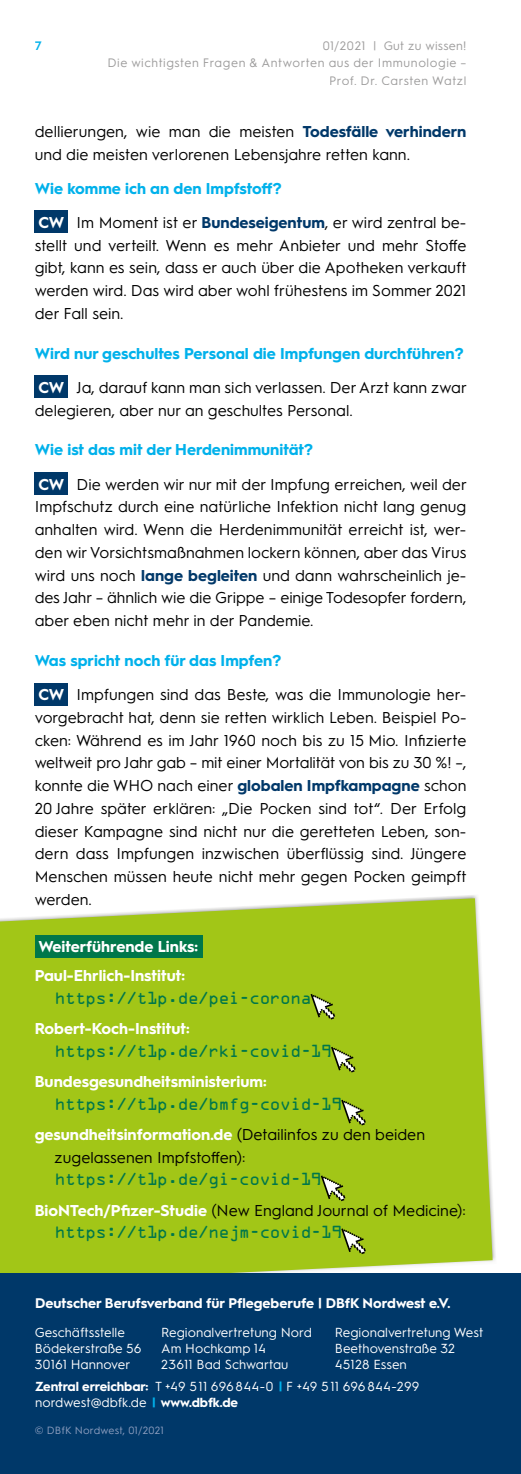
<style>
.page{position:relative;width:521px;height:1474px;background:#fff}
.page>*{position:absolute;margin:0;border:0;box-sizing:border-box;transform-origin:0 0}
.t1{font:15.75px/22.8px "Hurme Geometric Sans 1";color:#000}
.t2{font:15.75px "OCRA Std";letter-spacing:-.07em;color:#00774a}
.t3{font:700 15.75px/34.1px "Hurme Geometric Sans 1";color:#00b1eb}
.t4{font:700 15.75px/28.5px "Hurme Geometric Sans 1";color:#fff}
.t5{font:700 14px "Hurme Geometric Sans 1";color:#fff}
.t6{font:13.12px/15.8px "Hurme Geometric Sans 1";color:#fff}
.t7{font:12.25px/17.5px "Hurme Geometric Sans 1";letter-spacing:.045em;color:#9d9c9c;text-align:right}
.t8{font:600 12.25px "Hurme Geometric Sans 1";color:#00b1eb}
.t9{font:10.5px "Hurme Geometric Sans 1";letter-spacing:.02em;color:#8e9ebf}
.s1{font-weight:700;color:#003869}
.s2{font-weight:700;color:#00b1eb}
.s3{font-weight:700;color:#fff}
.s4{color:#fff}
.s5{font-weight:400;color:#000}
.s6{font-weight:700}
</style>
<div class="page">
<div style="left:0;top:898px;width:492px;height:375px;background:#a2c617"></div>
<div style="left:35px;top:210px;width:33px;height:23px;background:#003869"></div>
<div style="left:35px;top:375px;width:33px;height:23px;background:#003869"></div>
<div style="left:35px;top:472px;width:33px;height:23px;background:#003869"></div>
<div style="left:35px;top:682px;width:33px;height:23px;background:#003869"></div>
<div style="left:35px;top:935px;width:167px;height:22px;background:#00774a"></div>
<svg style="left:310px;top:993px;width:25px;height:26px"></svg>
<svg style="left:331px;top:1046px;width:25px;height:26px"></svg>
<svg style="left:341px;top:1099px;width:25px;height:26px"></svg>
<svg style="left:321px;top:1175px;width:24px;height:26px"></svg>
<svg style="left:341px;top:1228px;width:25px;height:26px"></svg>
<div style="left:0;top:1273px;width:521px;height:200px;background:#003869"></div>
<p class="t8" style="left:35px;top:37px;width:8px">7</p>
<p class="t7" style="left:107px;top:36px;width:360px">01/2021 | Gut zu wissen!<br>Die wichtigsten Fragen &amp; Antworten aus der Immunologie –<br>Prof. Dr. Carsten Watzl</p>
<p class="t1" style="left:35px;top:119px;width:433px">dellierungen, wie man die meisten <span class="s1">Todesfälle verhindern </span>und die meisten verlorenen Lebensjahre retten kann.</p>
<p class="t1" style="left:35px;top:170px;width:433px;line-height:34.1px"><span class="s2">Wie komme ich an den Impfstoff?<br></span><span class="s3">CW</span> Im Moment ist er <span class="s1">Bundeseigentum</span>, er wird zentral be-</p>
<p class="t1" style="left:35px;top:233px;width:433px;text-align:justify">stellt und verteilt. Wenn es mehr Anbieter und mehr Stoffe gibt, kann es sein, dass er auch über die Apotheken verkauft werden wird. Das wird aber wohl frühestens im Sommer 2021 der Fall sein.</p>
<p class="t3" style="left:35px;top:335px;width:434px">Wird nur geschultes Personal die Impfungen durchführen?<br><span class="s4">CW</span> <span class="s5">Ja, darauf kann man sich verlassen. Der Arzt kann zwar</span></p>
<p class="t1" style="left:35px;top:397px;width:319px">delegieren, aber nur an geschultes Personal.</p>
<p class="t1" style="left:35px;top:432px;width:434px;line-height:34.1px"><span class="s2">Wie ist das mit der Herdenimmunität?<br></span><span class="s3">CW</span> Die werden wir nur mit der Impfung erreichen, weil der</p>
<p class="t1" style="left:35px;top:494px;width:433px;text-align:justify">Impfschutz durch eine natürliche Infektion nicht lang genug anhalten wird. Wenn die Herdenimmunität erreicht ist, wer&shy;den wir Vorsichtsmaßnahmen lockern können, aber das Virus wird uns noch <span class="s1">lange begleiten</span> und dann wahrscheinlich je&shy;des Jahr – ähnlich wie die Grippe – einige Todesopfer fordern, aber eben nicht mehr in der Pandemie.</p>
<p class="t1" style="left:35px;top:642px;width:433px;line-height:34.1px"><span class="s2">Was spricht noch für das Impfen?<br></span><span class="s3">CW</span> Impfungen sind das Beste, was die Immunologie her-</p>
<p class="t1" style="left:35px;top:705px;width:433px;text-align:justify">vorgebracht hat, denn sie retten wirklich Leben. Beispiel Po&shy;cken: Während es im Jahr 1960 noch bis zu 15 Mio. Infizierte weltweit pro Jahr gab – mit einer Mortalität von bis zu 30 %! –, konnte die WHO nach einer <span class="s1">globalen Impfkampagne</span> schon 20 Jahre später erklären: „Die Pocken sind tot“. Der Erfolg dieser Kampagne sind nicht nur die geretteten Leben, son&shy;dern dass Impfungen inzwischen überflüssig sind. Jüngere Menschen müssen heute nicht mehr gegen Pocken geimpft werden.</p>
<p class="t4" style="left:35px;top:931px;width:165px">Weiterführende Links:<br>Paul-Ehrlich-Institut:</p>
<p class="t2" style="left:55px;top:990px;width:259px">https://t1p.de/pei-corona</p>
<p class="t4" style="left:35px;top:1013px;width:156px">Robert-Koch-Institut:</p>
<p class="t2" style="left:55px;top:1043px;width:279px">https://t1p.de/rki-covid-19</p>
<p class="t4" style="left:35px;top:1066px;width:233px">Bundesgesundheitsministerium:</p>
<p class="t2" style="left:55px;top:1096px;width:289px">https://t1p.de/bmfg-covid-19</p>
<p class="t1" style="left:55px;top:1121px;width:372px;text-indent:-20px"><span class="s3">gesundheitsinformation.de</span> (Detailinfos zu den beiden zugelassenen Impfstoffen):</p>
<p class="t2" style="left:55px;top:1172px;width:269px">https://t1p.de/gi-covid-19</p>
<p class="t1" style="left:35px;top:1197px;width:432px"><span class="s3">BioNTech/Pfizer-Studie</span> (New England Journal of Medicine):</p>
<p class="t2" style="left:55px;top:1225px;width:289px">https://t1p.de/nejm-covid-19</p>
<p class="t5" style="left:35px;top:1292px;width:417px">Deutscher Berufsverband für Pflegeberufe | DBfK Nordwest e.V.</p>
<p class="t6" style="left:35px;top:1323px;width:108px">Geschäftsstelle<br>Bödekerstraße 56<br>30161 Hannover</p>
<p class="t6" style="left:161px;top:1323px;width:152px">Regionalvertretung Nord<br>Am Hochkamp 14<br>23611 Bad Schwartau</p>
<p class="t6" style="left:335px;top:1323px;width:150px">Regionalvertretung West<br>Beethovenstraße 32<br>45128 Essen</p>
<p class="t6" style="left:35px;top:1377px;width:386px"><span class="s6">Zentral erreichbar:</span> T +49 5 11 696 844-0 <span class="s2">|</span> F +49 5 11 696 844-299 nordwest@dbfk.de <span class="s2">|</span> <span class="s6">www.dbfk.de</span></p>
<p class="t9" style="left:35px;top:1423px;width:131px">© DBfK Nordwest, 01/2021</p>
</div>
